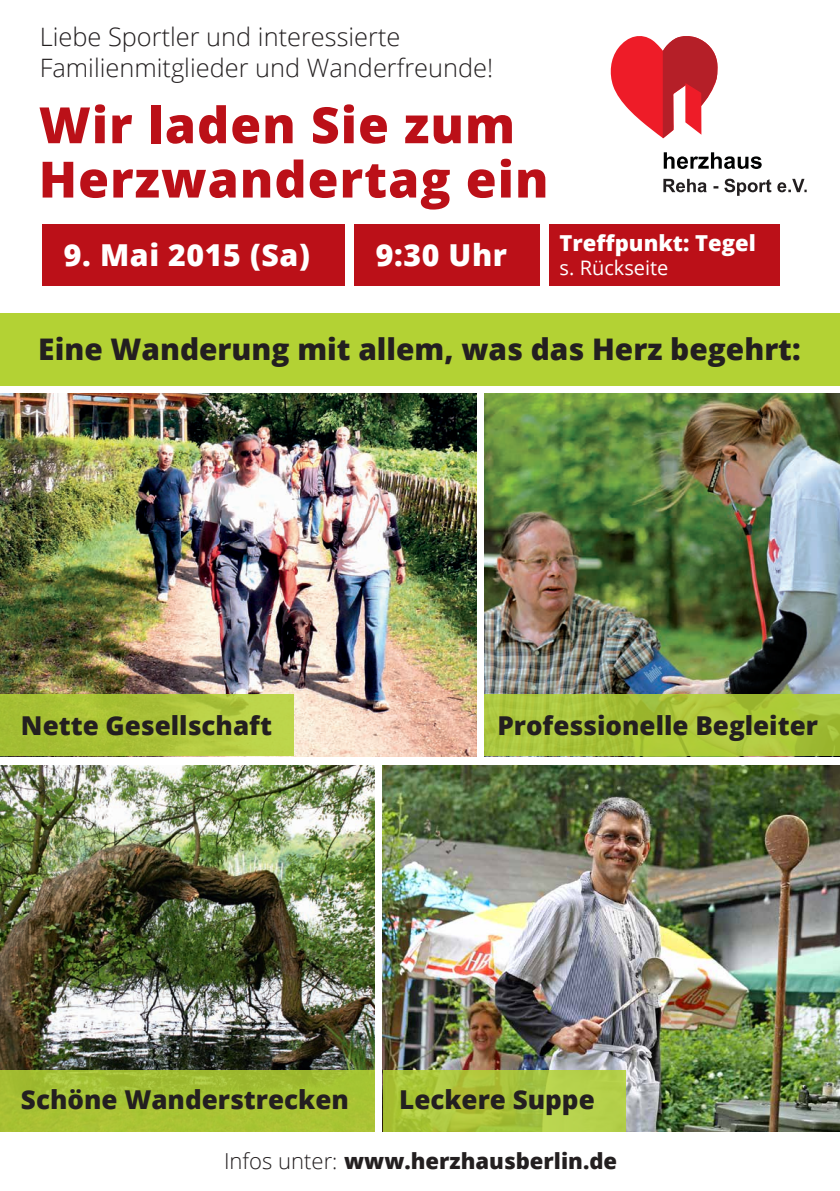
<style>
.page{position:relative;width:840px;height:1191px;background:#fff}
.page>*{position:absolute;margin:0;border:0;box-sizing:border-box;transform-origin:0 0}
.t1{font:800 50px/54.2px "Open Sans";letter-spacing:.02em;color:#bb1018}
.t2{font:800 30.2px "Open Sans";letter-spacing:.02em;color:#fff}
.t3{font:800 29.8px "Open Sans";color:#231f20}
.t4{font:800 26px "Open Sans";color:#231f20}
.t5{font:300 25.4px/31px "Open Sans";color:#231f20}
.t6{font:800 22px "Open Sans";color:#231f20}
.t7{font:800 22px "Open Sans";color:#fff}
.t8{font:20px "Open Sans";color:#fff}
.s1{font-weight:300}
</style>
<div class="page">
<div style="left:549px;top:225px;width:230px;height:61px;background:#bb1018"></div>
<div style="left:43px;top:225px;width:302px;height:61px;background:#bb1018"></div>
<div style="left:354px;top:225px;width:185px;height:61px;background:#bb1018"></div>
<img style="left:382px;top:765px;width:457px;height:366px">
<svg style="left:382px;top:1070px;width:243px;height:61px"></svg>
<img style="left:0;top:393px;width:476px;height:363px">
<svg style="left:663px;top:152px;width:98px;height:17px"></svg>
<svg style="left:610px;top:36px;width:107px;height:102px"></svg>
<svg style="left:663px;top:179px;width:143px;height:17px"></svg>
<img style="left:484px;top:393px;width:355px;height:301px">
<img style="left:0;top:765px;width:374px;height:305px">
<svg style="left:484px;top:694px;width:355px;height:62px;fill:#adc83a"></svg>
<div style="left:0;top:694px;width:294px;height:62px;background:linear-gradient(to right,#a0ba2d,#bcd24a)"></div>
<div style="left:0;top:313px;width:839px;height:73px;background:#b3d234"></div>
<div style="left:0;top:1070px;width:374px;height:61px;background:#a7c334"></div>
<p class="t5" style="left:40px;top:21px;width:455px">Liebe Sportler und interessierte<br>Familienmitglieder und Wanderfreunde!</p>
<h1 class="t1" style="left:39px;top:95px;width:511px">Wir laden Sie zum<br>Herzwandertag ein</h1>
<p class="t2" style="left:64px;top:232px;width:247px">9. Mai 2015 (Sa)</p>
<p class="t2" style="left:375px;top:232px;width:133px">9:30 Uhr</p>
<p class="t7" style="left:559px;top:226px;width:198px">Treffpunkt: Tegel</p>
<p class="t8" style="left:559px;top:254px;width:110px">s. Rückseite</p>
<p class="t3" style="left:38px;top:327px;width:763px">Eine Wanderung mit allem, was das Herz begehrt:</p>
<p class="t4" style="left:21px;top:705px;width:252px">Nette Gesellschaft</p>
<p class="t4" style="left:497px;top:705px;width:322px">Professionelle Begleiter</p>
<p class="t4" style="left:21px;top:1080px;width:329px">Schöne Wanderstrecken</p>
<p class="t4" style="left:399px;top:1080px;width:197px">Leckere Suppe</p>
<p class="t6" style="left:224px;top:1144px;width:394px"><span class="s1">Infos unter:</span> www.herzhausberlin.de</p>
</div>
